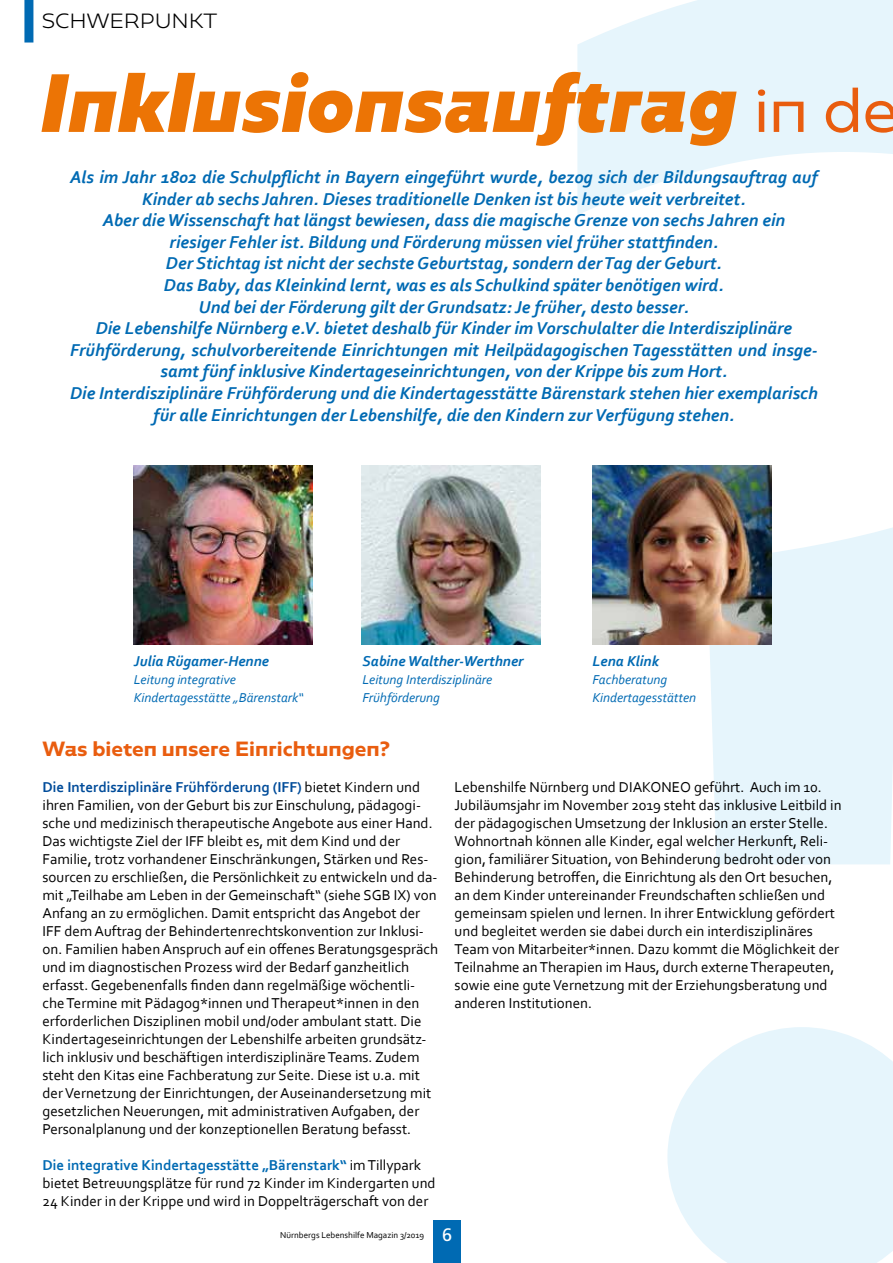
<style>
.page{position:relative;width:893px;height:1263px;background:#fff}
.page>*{position:absolute;margin:0;border:0;box-sizing:border-box;transform-origin:0 0}
.t1{font:italic 900 72px "Caprina";color:#ec7405}
.t2{font:italic 700 18px/21.6px "Corbel";color:#006ab3;text-align:center}
.t3{font:700 18px "Caprina";color:#e95d0f}
.t4{font:300 18px "Caprina";color:#000}
.t5{font:15px/18px "Corbel";color:#000}
.t6{font:italic 700 15px "Corbel";color:#006ab3}
.t7{font:italic 13.5px/18px "Corbel";color:#006ab3}
.t8{font:9px "Corbel";color:#000}
.s1{font-weight:400;font-style:normal;font-size:54px;color:#e95d0f}
.s2{font-weight:700;color:#004c9a}
.s3{font-weight:700;color:#006ab3}
.s4{font-family:"Frutiger";font-size:18px;color:#fff}
</style>
<div class="page">
<div style="left:433px;top:1220px;width:27px;height:43px;background:#006ab3"></div>
<svg style="left:577px;top:0;width:316px;height:1263px"></svg>
<div style="left:24px;top:0;width:9px;height:43px;background:#006ab3"></div>
<img style="left:134px;top:466px;width:178px;height:178px">
<img style="left:361px;top:466px;width:179px;height:178px">
<img style="left:592px;top:466px;width:179px;height:178px">
<p class="t4" style="left:42px;top:9px;width:177px">SCHWERPUNKT</p>
<h1 class="t1" style="left:39px;top:52px;width:860px">Inklusionsauftrag <span class="s1">in de</span></h1>
<p class="t2" style="left:70px;top:166px;width:749px">Als im Jahr 1802 die Schulpflicht in Bayern eingeführt wurde, bezog sich der Bildungsauftrag auf Kinder ab sechs Jahren. Dieses traditionelle Denken ist bis heute weit verbreitet.<br>Aber die Wissenschaft hat längst bewiesen, dass die magische Grenze von sechs Jahren ein<br>riesiger Fehler ist. Bildung und Förderung müssen viel früher stattfinden.<br>Der Stichtag ist nicht der sechste Geburtstag, sondern der Tag der Geburt.<br>Das Baby, das Kleinkind lernt, was es als Schulkind später benötigen wird.<br>Und bei der Förderung gilt der Grundsatz: Je früher, desto besser.<br>Die Lebenshilfe Nürnberg e.V. bietet deshalb für Kinder im Vorschulalter die Interdisziplinäre Frühförderung, schulvorbereitende Einrichtungen mit Heilpädagogischen Tagesstätten und insge&shy;samt fünf inklusive Kindertageseinrichtungen, von der Krippe bis zum Hort.<br>Die Interdisziplinäre Frühförderung und die Kindertagesstätte Bärenstark stehen hier exemplarisch für alle Einrichtungen der Lebenshilfe, die den Kindern zur Verfügung stehen.</p>
<p class="t6" style="left:134px;top:652px;width:137px">Julia Rügamer-Henne</p>
<p class="t7" style="left:134px;top:670px;width:171px">Leitung integrative<br>Kindertagesstätte „Bärenstark“</p>
<p class="t6" style="left:362px;top:652px;width:163px">Sabine Walther-Werthner</p>
<p class="t7" style="left:362px;top:670px;width:131px">Leitung Interdisziplinäre<br>Frühförderung</p>
<p class="t6" style="left:592px;top:652px;width:68px">Lena Klink</p>
<p class="t7" style="left:592px;top:670px;width:105px">Fachberatung<br>Kindertagesstätten</p>
<p class="t3" style="left:42px;top:736px;width:349px">Was bieten unsere Einrichtungen?</p>
<p class="t5" style="left:43px;top:778px;width:397px"><span class="s2">Die Interdisziplinäre Frühförderung (IFF)</span> bietet Kindern und ihren Familien, von der Geburt bis zur Einschulung, pädagogi&shy;sche und medizinisch therapeutische Angebote aus einer Hand.<br>Das wichtigste Ziel der IFF bleibt es, mit dem Kind und der Familie, trotz vorhandener Einschränkungen, Stärken und Res&shy;sourcen zu erschließen, die Persönlichkeit zu entwickeln und da&shy;mit „Teilhabe am Leben in der Gemeinschaft“ (siehe SGB IX) von Anfang an zu ermöglichen. Damit entspricht das Angebot der IFF dem Auftrag der Behindertenrechtskonvention zur Inklusi&shy;on. Familien haben Anspruch auf ein offenes Beratungsgespräch und im diagnostischen Prozess wird der Bedarf ganzheitlich erfasst. Gegebenenfalls finden dann regelmäßige wöchentli&shy;che Termine mit Pädagog*innen und Therapeut*innen in den erforderlichen Disziplinen mobil und/oder ambulant statt. Die Kindertageseinrichtungen der Lebenshilfe arbeiten grundsätz&shy;lich inklusiv und beschäftigen interdisziplinäre Teams. Zudem steht den Kitas eine Fachberatung zur Seite. Diese ist u.a. mit der Vernetzung der Einrichtungen, der Auseinandersetzung mit gesetzlichen Neuerungen, mit administrativen Aufgaben, der Personalplanung und der konzeptionellen Beratung befasst.</p>
<p class="t5" style="left:43px;top:1156px;width:395px"><span class="s3">Die integrative Kindertagesstätte „Bärenstark“</span> im Tillypark bietet Betreuungsplätze für rund 72 Kinder im Kindergarten und<br>24 Kinder in der Krippe und wird in Doppelträgerschaft von der</p>
<p class="t5" style="left:455px;top:778px;width:388px">Lebenshilfe Nürnberg und DIAKONEO geführt. Auch im 10.<br>Jubiläumsjahr im November 2019 steht das inklusive Leitbild in der pädagogischen Umsetzung der Inklusion an erster Stelle.<br>Wohnortnah können alle Kinder, egal welcher Herkunft, Reli&shy;gion, familiärer Situation, von Behinderung bedroht oder von Behinderung betroffen, die Einrichtung als den Ort besuchen, an dem Kinder untereinander Freundschaften schließen und gemeinsam spielen und lernen. In ihrer Entwicklung gefördert und begleitet werden sie dabei durch ein interdisziplinäres Team von Mitarbeiter*innen. Dazu kommt die Möglichkeit der Teilnahme an Therapien im Haus, durch externe Therapeuten, sowie eine gute Vernetzung mit der Erziehungsberatung und anderen Institutionen.</p>
<p class="t8" style="left:280px;top:1229px;width:173px">Nürnbergs Lebenshilfe Magazin 3/2019 <span class="s4">6</span></p>
</div>
